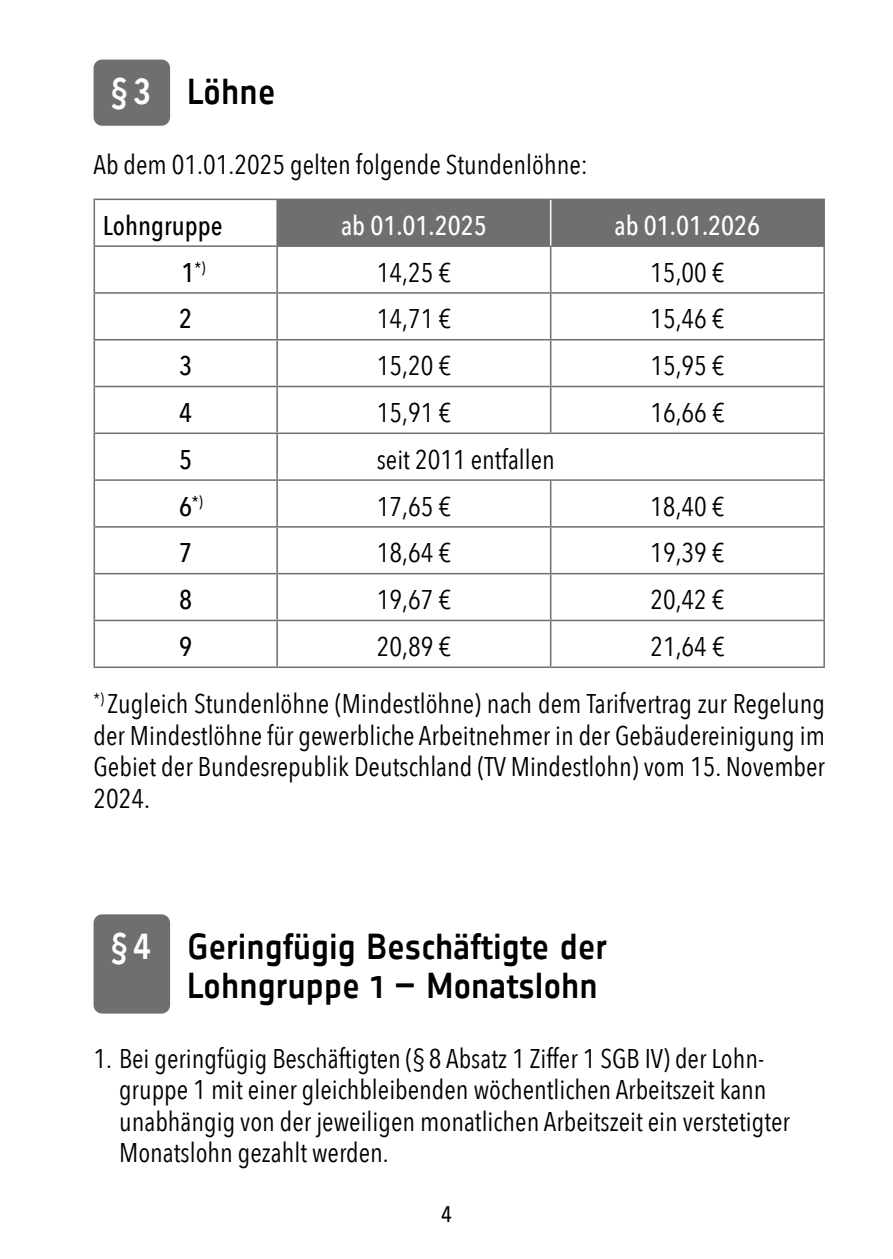
<style>
.page{position:relative;width:893px;height:1259px;background:#fff}
.page>*{position:absolute;margin:0;border:0;box-sizing:border-box;transform-origin:0 0}
.t1{font:500 36px/39px "Notes Soft";letter-spacing:-.005em;color:#000;text-align:right}
.t2{font:27px/31.5px "Avenir Next Condensed";color:#000}
.t3{font:500 27px "Avenir Next Condensed";color:#fff}
.t4{font:500 27px "Avenir Next Condensed";color:#000}
.t5{font:500 22.5px "Avenir Next Condensed";color:#000}
.t6{font:500 15.6px "Avenir Next Condensed";color:#000}
.s1{font-family:"Avenir Next Condensed";font-weight:600;color:#fff}
.s2{font-size:27px}
</style>
<div class="page">
<div style="left:94px;top:60px;width:76px;height:66px;background:#6f6f6e;border-radius:9px"></div>
<div style="left:94px;top:914px;width:76px;height:99px;background:#6f6f6e;border-radius:9px"></div>
<div style="left:278px;top:200px;width:545px;height:45px;background:#6f6f6e"></div>
<hr style="left:94px;top:199px;width:183px;height:1px;background:#6f6f6e">
<hr style="left:94px;top:200px;width:1px;height:45px;background:#6f6f6e">
<hr style="left:277px;top:199px;width:274px;height:1px;background:#6f6f6e">
<hr style="left:276px;top:200px;width:2px;height:45px;background:#6f6f6e">
<hr style="left:551px;top:199px;width:274px;height:1px;background:#6f6f6e">
<hr style="left:94px;top:245px;width:183px;height:2px;background:#6f6f6e">
<hr style="left:94px;top:247px;width:1px;height:45px;background:#6f6f6e">
<hr style="left:277px;top:245px;width:274px;height:2px;background:#6f6f6e">
<hr style="left:276px;top:247px;width:2px;height:45px;background:#6f6f6e">
<hr style="left:551px;top:245px;width:274px;height:2px;background:#6f6f6e">
<hr style="left:550px;top:247px;width:1px;height:45px;background:#6f6f6e">
<hr style="left:823px;top:247px;width:2px;height:45px;background:#6f6f6e">
<hr style="left:94px;top:292px;width:183px;height:2px;background:#6f6f6e">
<hr style="left:94px;top:294px;width:1px;height:45px;background:#6f6f6e">
<hr style="left:277px;top:292px;width:274px;height:2px;background:#6f6f6e">
<hr style="left:276px;top:294px;width:2px;height:45px;background:#6f6f6e">
<hr style="left:551px;top:292px;width:274px;height:2px;background:#6f6f6e">
<hr style="left:550px;top:294px;width:1px;height:45px;background:#6f6f6e">
<hr style="left:823px;top:294px;width:2px;height:45px;background:#6f6f6e">
<hr style="left:94px;top:339px;width:183px;height:1px;background:#6f6f6e">
<hr style="left:94px;top:340px;width:1px;height:46px;background:#6f6f6e">
<hr style="left:277px;top:339px;width:274px;height:1px;background:#6f6f6e">
<hr style="left:276px;top:340px;width:2px;height:46px;background:#6f6f6e">
<hr style="left:551px;top:339px;width:274px;height:1px;background:#6f6f6e">
<hr style="left:550px;top:340px;width:1px;height:46px;background:#6f6f6e">
<hr style="left:823px;top:340px;width:2px;height:46px;background:#6f6f6e">
<hr style="left:94px;top:386px;width:183px;height:1px;background:#6f6f6e">
<hr style="left:94px;top:387px;width:1px;height:45px;background:#6f6f6e">
<hr style="left:277px;top:386px;width:274px;height:1px;background:#6f6f6e">
<hr style="left:276px;top:387px;width:2px;height:45px;background:#6f6f6e">
<hr style="left:551px;top:386px;width:274px;height:1px;background:#6f6f6e">
<hr style="left:550px;top:387px;width:1px;height:45px;background:#6f6f6e">
<hr style="left:823px;top:387px;width:2px;height:45px;background:#6f6f6e">
<hr style="left:94px;top:432px;width:183px;height:2px;background:#6f6f6e">
<hr style="left:94px;top:434px;width:1px;height:45px;background:#6f6f6e">
<hr style="left:277px;top:432px;width:274px;height:2px;background:#6f6f6e">
<hr style="left:276px;top:434px;width:2px;height:45px;background:#6f6f6e">
<hr style="left:551px;top:432px;width:274px;height:2px;background:#6f6f6e">
<hr style="left:823px;top:434px;width:2px;height:45px;background:#6f6f6e">
<hr style="left:94px;top:479px;width:183px;height:2px;background:#6f6f6e">
<hr style="left:94px;top:481px;width:1px;height:45px;background:#6f6f6e">
<hr style="left:277px;top:479px;width:274px;height:2px;background:#6f6f6e">
<hr style="left:276px;top:481px;width:2px;height:45px;background:#6f6f6e">
<hr style="left:551px;top:479px;width:274px;height:2px;background:#6f6f6e">
<hr style="left:550px;top:481px;width:1px;height:45px;background:#6f6f6e">
<hr style="left:823px;top:481px;width:2px;height:45px;background:#6f6f6e">
<hr style="left:94px;top:526px;width:183px;height:1px;background:#6f6f6e">
<hr style="left:94px;top:527px;width:1px;height:46px;background:#6f6f6e">
<hr style="left:277px;top:526px;width:274px;height:1px;background:#6f6f6e">
<hr style="left:276px;top:527px;width:2px;height:46px;background:#6f6f6e">
<hr style="left:551px;top:526px;width:274px;height:1px;background:#6f6f6e">
<hr style="left:550px;top:527px;width:1px;height:46px;background:#6f6f6e">
<hr style="left:823px;top:527px;width:2px;height:46px;background:#6f6f6e">
<hr style="left:94px;top:573px;width:183px;height:1px;background:#6f6f6e">
<hr style="left:94px;top:574px;width:1px;height:46px;background:#6f6f6e">
<hr style="left:277px;top:573px;width:274px;height:1px;background:#6f6f6e">
<hr style="left:276px;top:574px;width:2px;height:46px;background:#6f6f6e">
<hr style="left:551px;top:573px;width:274px;height:1px;background:#6f6f6e">
<hr style="left:550px;top:574px;width:1px;height:46px;background:#6f6f6e">
<hr style="left:823px;top:574px;width:2px;height:46px;background:#6f6f6e">
<hr style="left:94px;top:620px;width:183px;height:1px;background:#6f6f6e">
<hr style="left:94px;top:621px;width:1px;height:45px;background:#6f6f6e">
<hr style="left:277px;top:620px;width:274px;height:1px;background:#6f6f6e">
<hr style="left:276px;top:621px;width:2px;height:45px;background:#6f6f6e">
<hr style="left:551px;top:620px;width:274px;height:1px;background:#6f6f6e">
<hr style="left:550px;top:621px;width:1px;height:45px;background:#6f6f6e">
<hr style="left:823px;top:621px;width:2px;height:45px;background:#6f6f6e">
<hr style="left:94px;top:666px;width:183px;height:2px;background:#6f6f6e">
<hr style="left:277px;top:666px;width:274px;height:2px;background:#6f6f6e">
<hr style="left:551px;top:666px;width:274px;height:2px;background:#6f6f6e">
<hr style="left:550px;top:200px;width:1px;height:45px;background:#fff">
<hr style="left:823px;top:200px;width:2px;height:45px;background:#6f6f6e">
<h1 class="t1" style="left:111px;top:72px;width:167px"><span class="s1">§3</span> Löhne</h1>
<p class="t2" style="left:94px;top:147px;width:496px">Ab dem 01.01.2025 gelten folgende Stundenlöhne:</p>
<p class="t4" style="left:103px;top:209px;width:121px">Lohngruppe</p>
<p class="t3" style="left:341px;top:209px;width:147px">ab 01.01.2025</p>
<p class="t3" style="left:615px;top:209px;width:147px">ab 01.01.2026</p>
<p class="t6" style="left:181px;top:258px;width:25px"><span class="s2">1</span>*)</p>
<p class="t2" style="left:377px;top:255px;width:76px">14,25 €</p>
<p class="t2" style="left:650px;top:255px;width:76px">15,00 €</p>
<p class="t4" style="left:179px;top:303px;width:15px">2</p>
<p class="t2" style="left:377px;top:302px;width:76px">14,71 €</p>
<p class="t2" style="left:650px;top:302px;width:76px">15,46 €</p>
<p class="t4" style="left:179px;top:349px;width:15px">3</p>
<p class="t2" style="left:377px;top:349px;width:76px">15,20 €</p>
<p class="t2" style="left:650px;top:349px;width:76px">15,95 €</p>
<p class="t4" style="left:179px;top:396px;width:15px">4</p>
<p class="t2" style="left:377px;top:395px;width:76px">15,91 €</p>
<p class="t2" style="left:650px;top:395px;width:76px">16,66 €</p>
<p class="t4" style="left:179px;top:443px;width:15px">5</p>
<p class="t2" style="left:377px;top:442px;width:180px">seit 2011 entfallen</p>
<p class="t6" style="left:179px;top:492px;width:25px"><span class="s2">6</span>*)</p>
<p class="t2" style="left:377px;top:489px;width:76px">17,65 €</p>
<p class="t2" style="left:650px;top:489px;width:76px">18,40 €</p>
<p class="t4" style="left:179px;top:536px;width:15px">7</p>
<p class="t2" style="left:377px;top:536px;width:76px">18,64 €</p>
<p class="t2" style="left:650px;top:536px;width:76px">19,39 €</p>
<p class="t4" style="left:179px;top:583px;width:15px">8</p>
<p class="t2" style="left:377px;top:582px;width:76px">19,67 €</p>
<p class="t2" style="left:650px;top:582px;width:76px">20,42 €</p>
<p class="t4" style="left:179px;top:630px;width:15px">9</p>
<p class="t2" style="left:377px;top:629px;width:76px">20,89 €</p>
<p class="t2" style="left:94px;top:617px;width:733px;line-height:57px;text-indent:557px">21,64 €<br><sup>*)</sup> Zugleich Stundenlöhne (Mindestlöhne) nach dem Tarifvertrag zur Regelung</p>
<p class="t2" style="left:94px;top:718px;width:733px;text-align:justify">der Mindestlöhne für gewerbliche Arbeitnehmer in der Gebäudereinigung im Gebiet der Bundesrepublik Deutschland (TV Mindestlohn) vom 15. November 2024.</p>
<h1 class="t1" style="left:111px;top:927px;width:498px"><span class="s1">§4</span> Geringfügig Beschäftigte der<br>Lohngruppe 1 – Monatslohn</h1>
<p class="t2" style="left:119px;top:1041px;width:672px;text-indent:-26px">1. Bei geringfügig Beschäftigten (§ 8 Absatz 1 Ziffer 1 SGB IV) der Lohn&shy;gruppe 1 mit einer gleichbleibenden wöchentlichen Arbeitszeit kann unabhängig von der jeweiligen monatlichen Arbeitszeit ein verstetigter Monatslohn gezahlt werden.</p>
<p class="t5" style="left:441px;top:1200px;width:12px">4</p>
</div>
